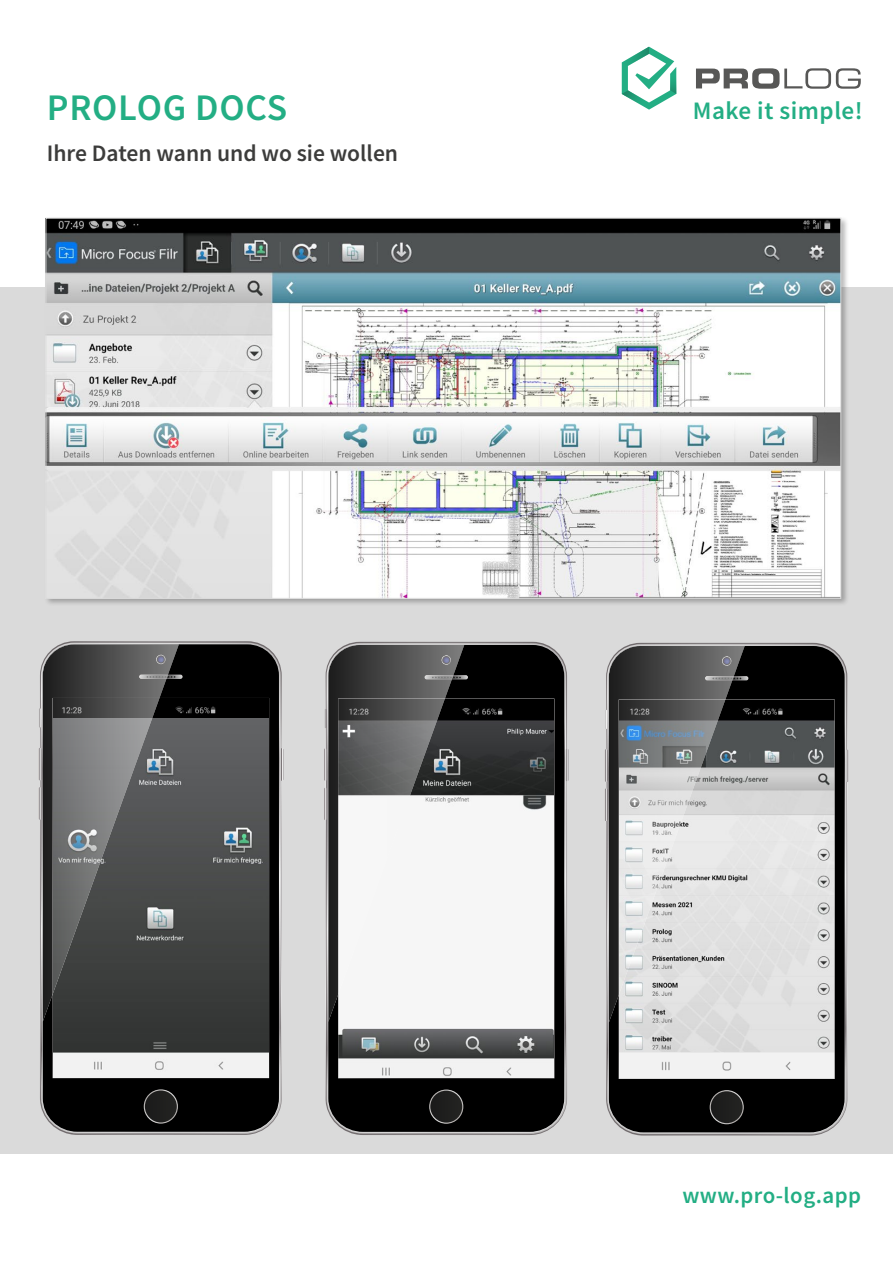
<style>
.page{position:relative;width:893px;height:1263px;background:#fff}
.page>*{position:absolute;margin:0;border:0;box-sizing:border-box;transform-origin:0 0}
.t1{font:600 37.5px "Source Sans Pro";letter-spacing:.02em;color:#23ae84}
.t2{font:600 25.2px "Source Sans Pro";letter-spacing:.02em;color:#23ae84}
.t3{font:600 23.55px "Source Sans Pro";color:#3c3c3b}
.t4{font:600 22.95px "Source Sans Pro";letter-spacing:.02em;color:#23ae84}
</style>
<div class="page">
<svg style="left:696px;top:68px;width:165px;height:21px"></svg>
<svg style="left:621px;top:46px;width:56px;height:64px"></svg>
<div style="left:0;top:288px;width:893px;height:866px;background:#dadada"></div>
<svg style="left:43px;top:644px;width:236px;height:488px;background:#3f4040"></svg>
<svg style="left:280px;top:748px;width:3px;height:33px"></svg>
<svg style="left:38px;top:748px;width:3px;height:32px"></svg>
<svg style="left:38px;top:787px;width:3px;height:33px"></svg>
<svg style="left:39px;top:708px;width:2px;height:19px"></svg>
<svg style="left:179px;top:674px;width:4px;height:5px"></svg>
<svg style="left:144px;top:1089px;width:34px;height:34px"></svg>
<svg style="left:144px;top:1090px;width:33px;height:33px"></svg>
<div style="left:145px;top:1090px;width:32px;height:32px;background:#1f1f1e;border-radius:16px"></div>
<svg style="left:43px;top:644px;width:136px;height:378px;background:#555656"></svg>
<svg style="left:328px;top:645px;width:236px;height:487px;background:#767777"></svg>
<svg style="left:565px;top:749px;width:4px;height:32px"></svg>
<svg style="left:324px;top:748px;width:3px;height:33px"></svg>
<svg style="left:324px;top:788px;width:3px;height:32px"></svg>
<svg style="left:325px;top:709px;width:1px;height:19px"></svg>
<svg style="left:464px;top:675px;width:4px;height:4px"></svg>
<svg style="left:429px;top:1089px;width:34px;height:35px"></svg>
<svg style="left:430px;top:1090px;width:33px;height:33px"></svg>
<div style="left:430px;top:1091px;width:32px;height:31px;background:#1f1f1e;border-radius:16px"></div>
<svg style="left:328px;top:645px;width:136px;height:377px;background:#aaa"></svg>
<svg style="left:609px;top:646px;width:236px;height:486px"></svg>
<svg style="left:846px;top:750px;width:3px;height:32px"></svg>
<svg style="left:605px;top:749px;width:3px;height:33px"></svg>
<svg style="left:605px;top:788px;width:3px;height:33px"></svg>
<svg style="left:605px;top:710px;width:2px;height:19px"></svg>
<svg style="left:745px;top:676px;width:3px;height:4px"></svg>
<svg style="left:710px;top:1090px;width:34px;height:34px"></svg>
<svg style="left:710px;top:1091px;width:33px;height:33px"></svg>
<div style="left:711px;top:1091px;width:32px;height:32px;background:#1f1f1e;border-radius:16px"></div>
<svg style="left:609px;top:646px;width:136px;height:376px"></svg>
<div style="left:44px;top:216px;width:805px;height:391px;background:#000;opacity:.28"></div>
<img style="left:48px;top:220px;width:791px;height:376px">
<h1 class="t1" style="left:47px;top:82px;width:242px">PROLOG DOCS</h1>
<p class="t3" style="left:47px;top:137px;width:353px">Ihre Daten wann und wo sie wollen</p>
<p class="t2" style="left:693px;top:94px;width:172px">Make it simple!</p>
<p class="t4" style="left:682px;top:1180px;width:180px">www.pro-log.app</p>
</div>
